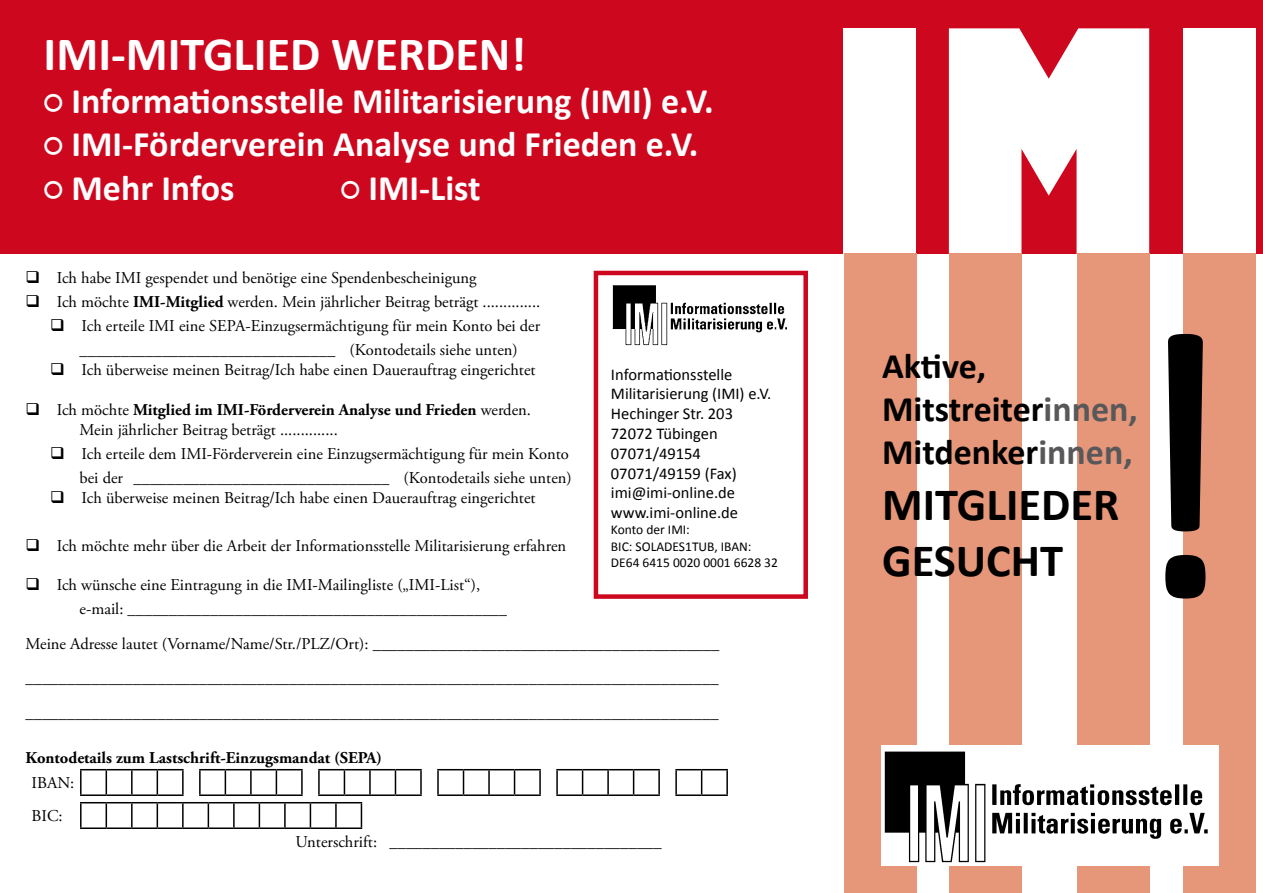
<style>
.page{position:relative;width:1263px;height:893px;background:#fff}
.page>*{position:absolute;margin:0;border:0;box-sizing:border-box;transform-origin:0 0}
.t1{font:391.5px "Calibri";color:#000}
.t2{font:800 condensed 324px "Gill Sans";color:#fff}
.t3{font:700 48px "Calibri";color:#fff}
.t4{font:700 46.5px/55.8px "Calibri";color:#000}
.t5{font:700 36px "Calibri";color:#fff}
.t6{font:700 36px/43.2px "Calibri";color:#000}
.t7{font:16.5px/24px "Adobe Garamond Pro";color:#000}
.t8{font:16.5px/19.8px "Calibri";color:#000}
.t9{font:700 16.5px "Adobe Garamond Pro";color:#000}
.t10{font:13.5px/16.2px "Calibri";color:#000}
.s1{font-weight:700}
.s2{color:#58585a}
</style>
<div class="page">
<div style="left:0;top:0;width:1263px;height:253px;background:#cd071e"></div>
<div style="left:844px;top:253px;width:72px;height:640px;background:#e69679"></div>
<div style="left:949px;top:253px;width:72px;height:640px;background:#e69679"></div>
<div style="left:1077px;top:253px;width:72px;height:640px;background:#e69679"></div>
<div style="left:1183px;top:253px;width:72px;height:640px;background:#e69679"></div>
<div style="left:881px;top:745px;width:337px;height:121px;background:#fff"></div>
<img style="left:884px;top:751px;width:324px;height:116px">
<img style="left:612px;top:285px;width:175px;height:61px">
<svg style="left:80px;top:769px;width:104px;height:25px"></svg>
<hr style="left:182px;top:770px;width:2px;height:24px;background:#000">
<svg style="left:199px;top:769px;width:104px;height:25px"></svg>
<hr style="left:301px;top:770px;width:2px;height:24px;background:#000">
<svg style="left:318px;top:769px;width:104px;height:25px"></svg>
<hr style="left:420px;top:770px;width:2px;height:24px;background:#000">
<svg style="left:437px;top:769px;width:104px;height:25px"></svg>
<hr style="left:539px;top:770px;width:2px;height:24px;background:#000">
<svg style="left:556px;top:769px;width:104px;height:25px"></svg>
<hr style="left:658px;top:770px;width:2px;height:24px;background:#000">
<svg style="left:675px;top:769px;width:53px;height:25px"></svg>
<hr style="left:726px;top:770px;width:2px;height:24px;background:#000">
<hr style="left:80px;top:794px;width:26px;height:2px;background:#000">
<hr style="left:106px;top:794px;width:26px;height:2px;background:#000">
<hr style="left:132px;top:794px;width:25px;height:2px;background:#000">
<hr style="left:157px;top:794px;width:27px;height:2px;background:#000">
<hr style="left:199px;top:794px;width:26px;height:2px;background:#000">
<hr style="left:225px;top:794px;width:26px;height:2px;background:#000">
<hr style="left:251px;top:794px;width:25px;height:2px;background:#000">
<hr style="left:276px;top:794px;width:27px;height:2px;background:#000">
<hr style="left:318px;top:794px;width:26px;height:2px;background:#000">
<hr style="left:344px;top:794px;width:26px;height:2px;background:#000">
<hr style="left:370px;top:794px;width:25px;height:2px;background:#000">
<hr style="left:395px;top:794px;width:27px;height:2px;background:#000">
<hr style="left:437px;top:794px;width:26px;height:2px;background:#000">
<hr style="left:463px;top:794px;width:26px;height:2px;background:#000">
<hr style="left:489px;top:794px;width:25px;height:2px;background:#000">
<hr style="left:514px;top:794px;width:27px;height:2px;background:#000">
<hr style="left:556px;top:794px;width:27px;height:2px;background:#000">
<hr style="left:583px;top:794px;width:25px;height:2px;background:#000">
<hr style="left:608px;top:794px;width:26px;height:2px;background:#000">
<hr style="left:634px;top:794px;width:26px;height:2px;background:#000">
<hr style="left:675px;top:794px;width:27px;height:2px;background:#000">
<hr style="left:702px;top:794px;width:26px;height:2px;background:#000">
<hr style="left:80px;top:827px;width:26px;height:2px;background:#000">
<hr style="left:106px;top:827px;width:26px;height:2px;background:#000">
<hr style="left:132px;top:827px;width:25px;height:2px;background:#000">
<hr style="left:157px;top:827px;width:26px;height:2px;background:#000">
<hr style="left:208px;top:827px;width:26px;height:2px;background:#000">
<hr style="left:234px;top:827px;width:25px;height:2px;background:#000">
<hr style="left:259px;top:827px;width:26px;height:2px;background:#000">
<hr style="left:285px;top:827px;width:25px;height:2px;background:#000">
<hr style="left:336px;top:827px;width:26px;height:2px;background:#000">
<hr style="left:183px;top:827px;width:25px;height:2px;background:#000">
<svg style="left:80px;top:802px;width:282px;height:25px"></svg>
<hr style="left:310px;top:827px;width:26px;height:2px;background:#000">
<div style="left:594px;top:271px;width:214px;height:328px;border:4px solid #cd071e"></div>
<h3 class="t3" style="left:44px;top:23px;width:484px">IMI-MITGLIED WERDEN!</h3>
<h3 class="t5" style="left:44px;top:78px;width:672px">○ Informationsstelle Militarisierung (IMI) e.V.</h3>
<h3 class="t5" style="left:44px;top:121px;width:656px">○ IMI-Förderverein Analyse und Frieden e.V.</h3>
<h3 class="t5" style="left:44px;top:165px;width:193px">○ Mehr Infos</h3>
<h3 class="t5" style="left:340px;top:165px;width:142px">○ IMI-List</h3>
<p class="t7" style="left:26px;top:267px;width:453px">❑ Ich habe IMI gespendet und benötige eine Spendenbescheinigung</p>
<p class="t7" style="left:26px;top:291px;width:516px">❑ Ich möchte <span class="s1">IMI-Mitglied</span> werden. Mein jährlicher Beitrag beträgt ..............</p>
<p class="t7" style="left:50px;top:315px;width:491px;text-align:center">❑ Ich erteile IMI eine SEPA-Einzugsermächtigung für mein Konto bei der _______________________________ (Kontodetails siehe unten)</p>
<p class="t7" style="left:50px;top:359px;width:487px">❑ Ich überweise meinen Beitrag/Ich habe einen Dauerauftrag eingerichtet</p>
<p class="t7" style="left:80px;top:400px;width:453px;line-height:19.8px;text-indent:-54px">❑ Ich möchte <span class="s1">Mitglied im IMI-Förderverein Analyse und Frieden</span> werden.<br>Mein jährlicher Beitrag beträgt ..............</p>
<p class="t7" style="left:50px;top:442px;width:523px;text-align:right">❑ Ich erteile dem IMI-Förderverein eine Einzugsermächtigung für mein Konto bei der _______________________________ (Kontodetails siehe unten)</p>
<p class="t7" style="left:50px;top:486px;width:487px">❑ Ich überweise meinen Beitrag/Ich habe einen Dauerauftrag eingerichtet</p>
<p class="t7" style="left:26px;top:534px;width:542px">❑ Ich möchte mehr über die Arbeit der Informationsstelle Militarisierung erfahren</p>
<p class="t7" style="left:80px;top:574px;width:429px;text-indent:-54px">❑ Ich wünsche eine Eintragung in die IMI-Mailingliste („IMI-List“), e-mail: ______________________________________________</p>
<p class="t7" style="left:26px;top:627px;width:695px;line-height:34.5px;text-align:justify">Meine Adresse lautet (Vorname/Name/Str./PLZ/Ort): __________________________________________ ____________________________________________________________________________________ ____________________________________________________________________________________</p>
<p class="t9" style="left:26px;top:748px;width:358px">Kontodetails zum Lastschrift-Einzugsmandat (SEPA)</p>
<p class="t7" style="left:32px;top:766px;width:44px;line-height:33px">IBAN:<br>BIC:</p>
<p class="t7" style="left:296px;top:830px;width:368px">Unterschrift: _________________________________</p>
<p class="t8" style="left:611px;top:364px;width:162px">Informationsstelle<br>Militarisierung (IMI) e.V.<br>Hechinger Str. 203<br>72072 Tübingen<br>07071/49154<br>07071/49159 (Fax) imi@imi-online.de www.imi-online.de</p>
<p class="t10" style="left:611px;top:522px;width:169px">Konto der IMI:<br>BIC: SOLADES1TUB, IBAN:<br>DE64 6415 0020 0001 6628 32</p>
<h2 class="t2" style="left:827px;top:-52px;width:447px">IMI</h2>
<h3 class="t6" style="left:882px;top:344px;width:257px">Aktive,<br>Mitstreiter<span class="s2">innen,<br></span>Mitdenker<span class="s2">innen,</span></h3>
<h3 class="t4" style="left:882px;top:477px;width:239px">MITGLIEDER<br>GESUCHT</h3>
<h1 class="t1" style="left:1114px;top:219px;width:129px">!</h1>
</div>
